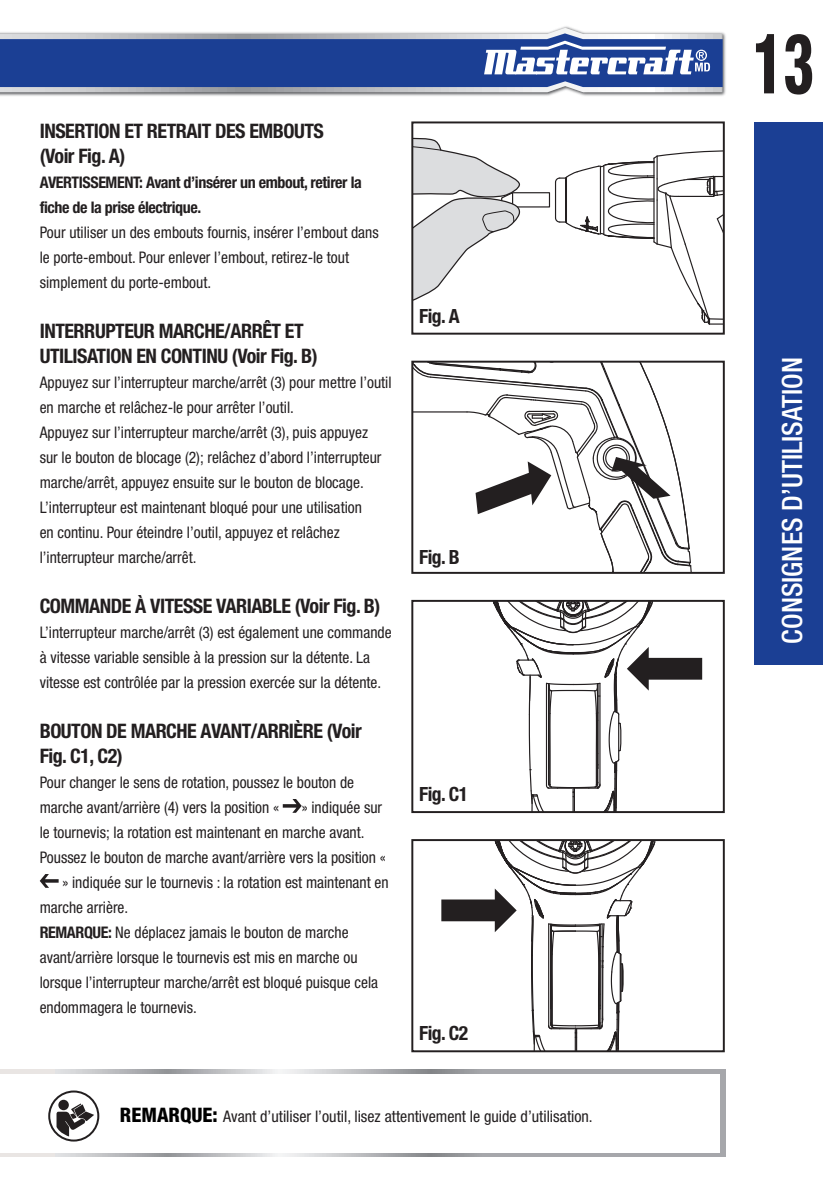
<style>
.page{position:relative;width:823px;height:1191px;background:#fff}
.page>*{position:absolute;margin:0;border:0;box-sizing:border-box;transform-origin:0 0}
.t1{font:800 condensed 83.8px "Helvetica Neue";color:#231f20;scale:.71 1}
.t2{font:500 condensed 28px "Helvetica Neue";color:#fff}
.t3{font:700 condensed 20px/25px "Helvetica Neue";letter-spacing:-.025em;color:#231f20}
.t4{font:700 condensed 19.6px "Helvetica Neue";letter-spacing:-.025em;color:#231f20}
.t5{font:condensed 16px/25px "Helvetica Neue LT Std";color:#231f20}
.t6{font:700 condensed 16px/25px "Helvetica Neue";letter-spacing:-.025em;color:#231f20}
.s1{font-family:"Helvetica Neue";font-weight:700}
.s2{font-family:"Helvetica Neue";font-weight:800;font-size:20px;color:#000}
</style>
<div class="page">
<img style="left:0;top:26px;width:726px;height:70px">
<div style="left:754px;top:122px;width:68px;height:542px;background:#1b3f94"></div>
<svg style="left:0;top:28px;width:722px;height:64px"></svg>
<svg style="left:0;top:33px;width:722px;height:54px;background:#425fa3"></svg>
<svg style="left:0;top:1069px;width:725px;height:88px;background:#bdbec0"></svg>
<div style="left:0;top:1074px;width:719px;height:78px;background:#fff"></div>
<svg style="left:282px;top:799px;width:19px;height:14px"></svg>
<svg style="left:40px;top:874px;width:19px;height:14px"></svg>
<svg style="left:414px;top:137px;width:307px;height:188px"></svg>
<svg style="left:414px;top:364px;width:278px;height:207px"></svg>
<svg style="left:493px;top:603px;width:208px;height:207px"></svg>
<svg style="left:441px;top:842px;width:215px;height:207px"></svg>
<div style="left:411px;top:121px;width:313px;height:214px;border:2px solid #231f20"></div>
<div style="left:411px;top:600px;width:313px;height:213px;border:2px solid #231f20"></div>
<div style="left:411px;top:361px;width:313px;height:213px;border:2px solid #231f20"></div>
<div style="left:411px;top:839px;width:313px;height:213px;border:2px solid #231f20"></div>
<div style="left:48px;top:1090px;width:51px;height:51px;border:2px solid #231f20;border-radius:50%"></div>
<svg style="left:58px;top:1099px;width:11px;height:11px"></svg>
<svg style="left:56px;top:1103px;width:38px;height:33px"></svg>
<p class="t3" style="left:40px;top:118px;width:285px">INSERTION ET RETRAIT DES EMBOUTS (Voir Fig. A)</p>
<p class="t6" style="left:40px;top:169px;width:323px">AVERTISSEMENT: Avant d’insérer un embout, retirer la fiche de la prise électrique.</p>
<p class="t5" style="left:40px;top:219px;width:340px">Pour utiliser un des embouts fournis, insérer l’embout dans le porte-embout. Pour enlever l’embout, retirez-le tout simplement du porte-embout.</p>
<p class="t3" style="left:40px;top:318px;width:279px">INTERRUPTEUR MARCHE/ARRÊT ET<br>UTILISATION EN CONTINU (Voir Fig. B)</p>
<p class="t5" style="left:40px;top:369px;width:353px">Appuyez sur l’interrupteur marche/arrêt (3) pour mettre l’outil en marche et relâchez-le pour arrêter l’outil.<br>Appuyez sur l’interrupteur marche/arrêt (3), puis appuyez<br>sur le bouton de blocage (2); relâchez d’abord l’interrupteur marche/arrêt, appuyez ensuite sur le bouton de blocage.<br>L’interrupteur est maintenant bloqué pour une utilisation<br>en continu. Pour éteindre l’outil, appuyez et relâchez l’interrupteur marche/arrêt.</p>
<p class="t3" style="left:40px;top:593px;width:342px">COMMANDE À VITESSE VARIABLE (Voir Fig. B)</p>
<p class="t5" style="left:40px;top:619px;width:353px">L’interrupteur marche/arrêt (3) est également une commande à vitesse variable sensible à la pression sur la détente. La vitesse est contrôlée par la pression exercée sur la détente.</p>
<p class="t3" style="left:40px;top:718px;width:323px">BOUTON DE MARCHE AVANT/ARRIÈRE (Voir<br>Fig. C1, C2)</p>
<p class="t5" style="left:40px;top:769px;width:316px">Pour changer le sens de rotation, poussez le bouton de marche avant/arrière (4) vers la position «</p>
<p class="t5" style="left:301px;top:794px;width:82px">» indiquée sur</p>
<p class="t5" style="left:40px;top:819px;width:326px">le tournevis; la rotation est maintenant en marche avant.</p>
<p class="t5" style="left:40px;top:844px;width:347px">Poussez le bouton de marche avant/arrière vers la position «</p>
<p class="t5" style="left:62px;top:869px;width:327px">» indiquée sur le tournevis : la rotation est maintenant en</p>
<p class="t5" style="left:40px;top:894px;width:90px">marche arrière.</p>
<p class="t5" style="left:40px;top:919px;width:310px"><span class="s1">REMARQUE:</span> Ne déplacez jamais le bouton de marche</p>
<p class="t5" style="left:40px;top:944px;width:319px">avant/arrière lorsque le tournevis est mis en marche ou</p>
<p class="t5" style="left:40px;top:969px;width:340px">lorsque l’interrupteur marche/arrêt est bloqué puisque cela</p>
<p class="t5" style="left:40px;top:994px;width:158px">endommagera le tournevis.</p>
<p class="t4" style="left:419px;top:304px;width:42px">Fig. A</p>
<p class="t4" style="left:419px;top:545px;width:42px">Fig. B</p>
<p class="t4" style="left:419px;top:782px;width:51px">Fig. C1</p>
<p class="t4" style="left:419px;top:1021px;width:51px">Fig. C2</p>
<p class="t5" style="left:120px;top:1103px;width:474px"><span class="s2">REMARQUE:</span> Avant d’utiliser l’outil, lisez attentivement le guide d’utilisation.</p>
<h1 class="t1" style="left:751px;top:12px;width:88px">13</h1>
<h2 class="t2" style="left:774px;top:643px;width:288px;rotate:-90deg">CONSIGNES D’UTILISATION</h2>
</div>
